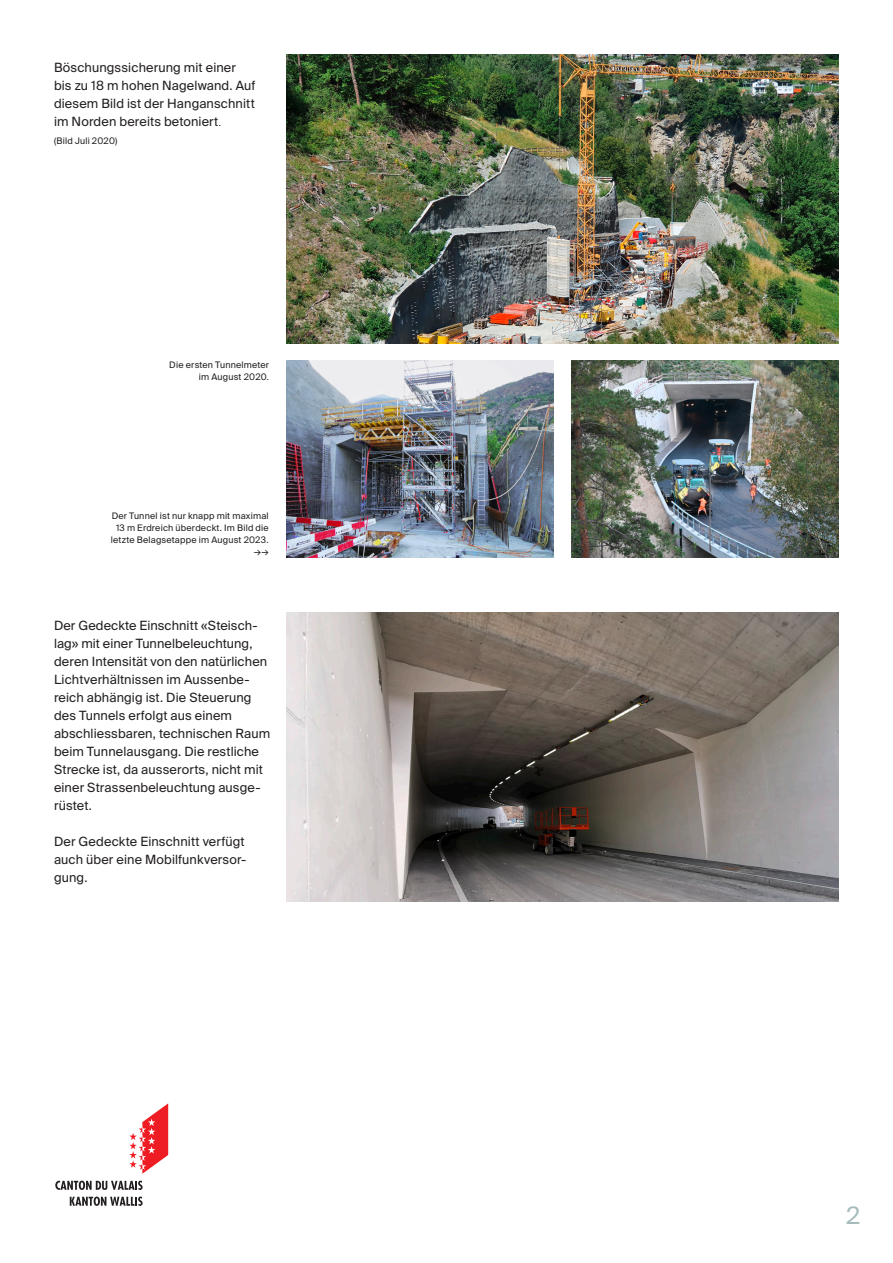
<style>
.page{position:relative;width:893px;height:1263px;background:#fff}
.page>*{position:absolute;margin:0;border:0;box-sizing:border-box;transform-origin:0 0}
.t1{font:24px "Suisse Intl";color:#a5bbbc}
.t2{font:12.75px/18px "Suisse Intl";letter-spacing:.01em;color:#231f20}
.t3{font:9px/12px "Suisse Intl";letter-spacing:.02em;color:#231f20;text-align:center}
.s1{font-size:9px}
</style>
<div class="page">
<img style="left:286px;top:54px;width:553px;height:289px">
<img style="left:286px;top:612px;width:553px;height:289px">
<img style="left:286px;top:360px;width:268px;height:198px">
<img style="left:571px;top:360px;width:268px;height:198px">
<svg style="left:129px;top:1103px;width:39px;height:71px"></svg>
<svg style="left:55px;top:1180px;width:88px;height:10px"></svg>
<svg style="left:70px;top:1196px;width:73px;height:10px"></svg>
<p class="t2" style="left:54px;top:59px;width:203px">Böschungssicherung mit einer bis zu 18 m hohen Nagelwand. Auf diesem Bild ist der Hanganschnitt im Norden bereits betoniert<span class="s1">.</span></p>
<p class="t3" style="left:54px;top:135px;width:65px">(Bild Juli 2020)</p>
<p class="t3" style="left:169px;top:359px;width:101px;text-align:right">Die ersten Tunnelmeter im August 2020.</p>
<p class="t3" style="left:111px;top:509px;width:159px">Der Tunnel ist nur knapp mit maximal<br>13 m Erdreich überdeckt. Im Bild die letzte Belagsetappe im August 2023.</p>
<p class="t3" style="left:254px;top:545px;width:16px">→→</p>
<p class="t2" style="left:54px;top:617px;width:218px">Der Gedeckte Einschnitt «Steisch&shy;lag» mit einer Tunnelbeleuchtung, deren Intensität von den natürlichen<br>Lichtverhältnissen im Aussenbe&shy;reich abhängig ist. Die Steuerung des Tunnels erfolgt aus einem abschliessbaren, technischen Raum beim Tunnelausgang. Die restliche<br>Strecke ist, da ausserorts, nicht mit einer Strassenbeleuchtung ausge&shy;rüstet.</p>
<p class="t2" style="left:54px;top:833px;width:194px">Der Gedeckte Einschnitt verfügt auch über eine Mobilfunkversor&shy;gung.</p>
<h1 class="t1" style="left:846px;top:1202px;width:16px">2</h1>
</div>
